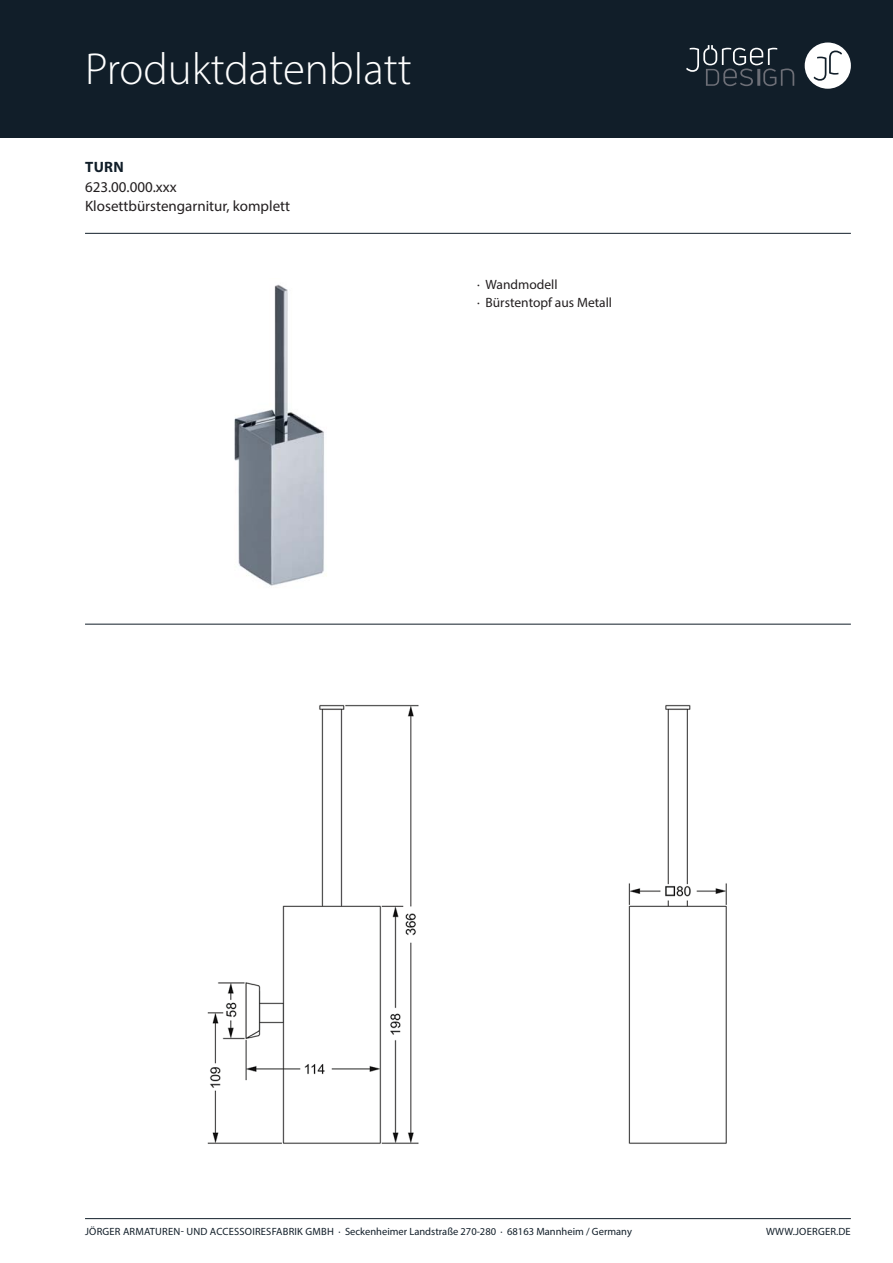
<style>
.page{position:relative;width:893px;height:1263px;background:#fff}
.page>*{position:absolute;margin:0;border:0;box-sizing:border-box;transform-origin:0 0}
.t1{font:300 45px "Myriad Pro";color:#fff}
.t2{font:15px "Myriad Pro";color:#231f20}
.t3{font:700 15px "Myriad Pro";color:#111e29}
.t4{font:13.5px/18px "Myriad Pro";color:#231f20}
.t5{font:10.5px "Myriad Pro";letter-spacing:.005em;color:#111e29}
</style>
<div class="page">
<div style="left:0;top:0;width:893px;height:138px;background:#111e29"></div>
<div style="left:805px;top:43px;width:46px;height:46px;background:#fff;border-radius:50%"></div>
<svg style="left:814px;top:51px;width:28px;height:30px"></svg>
<svg style="left:686px;top:45px;width:108px;height:41px"></svg>
<hr style="left:85px;top:1218px;width:766px;height:1px;background:#111e29">
<hr style="left:85px;top:233px;width:766px;height:1px;background:#111e29">
<hr style="left:85px;top:624px;width:766px;height:1px;background:#111e29">
<img style="left:234px;top:284px;width:92px;height:302px">
<img style="left:207px;top:704px;width:520px;height:440px">
<h1 class="t1" style="left:85px;top:52px;width:328px">Produktdatenblatt</h1>
<h2 class="t3" style="left:85px;top:161px;width:40px">TURN</h2>
<h2 class="t2" style="left:85px;top:200px;width:207px">Klosettbürstengarnitur, komplett</h2>
<h2 class="t2" style="left:85px;top:181px;width:93px">623.00.000.xxx</h2>
<p class="t4" style="left:477px;top:277px;width:137px">· Wandmodell<br>· Bürstentopf aus Metall</p>
<p class="t5" style="left:85px;top:1228px;width:548px">JÖRGER ARMATUREN- UND ACCESSOIRESFABRIK GMBH · Seckenheimer Landstraße 270-280 · 68163 Mannheim / Germany</p>
<p class="t5" style="left:766px;top:1228px;width:86px">WWW.JOERGER.DE</p>
</div>
